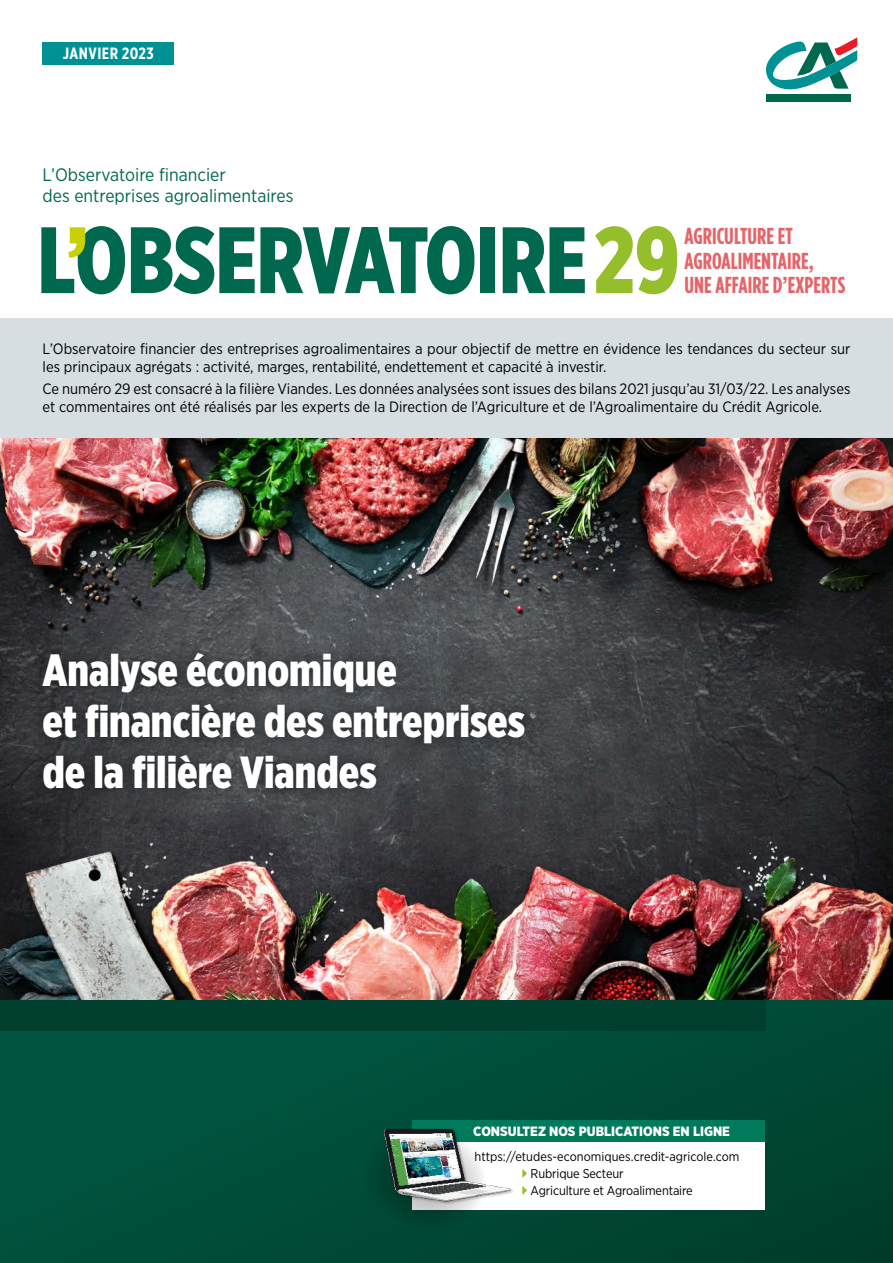
<style>
.page{position:relative;width:893px;height:1263px;background:#fff}
.page>*{position:absolute;margin:0;border:0;box-sizing:border-box;transform-origin:0 0}
.t1{font:900 94.05px "Gotham X Narrow";color:#00684e;scale:.95 1}
.t2{font:900 94.05px "Gotham X Narrow";color:#c9d006;scale:.95 1}
.t3{font:900 45px/51px "Gotham X Narrow";color:#fff}
.t4{font:700 23.1px/24.5px "Gotham Condensed";color:#e56469}
.t5{font:18px/21.6px "Gotham Narrow";color:#00684e}
.t6{font:700 16.35px "Gotham X Narrow";letter-spacing:.025em;color:#fff}
.t7{font:15px/18px "Gotham Narrow";color:#000}
.t8{font:900 13.5px "Gotham Narrow";color:#fff}
.t9{font:12.75px/17px "Gotham Narrow";letter-spacing:-.01em;color:#000}
.s1{color:#95be2b}
</style>
<div class="page">
<div style="left:0;top:880px;width:893px;height:383px;background:linear-gradient(to right,#005540,#004331)"></div>
<div style="left:0;top:967px;width:765px;height:64px;background:#003f2e"></div>
<div style="left:0;top:319px;width:893px;height:119px;background:#d7dee1"></div>
<img style="left:0;top:438px;width:893px;height:561px">
<div style="left:30px;top:640px;width:508px;height:162px;background:#000;opacity:.5"></div>
<div style="left:412px;top:1120px;width:353px;height:89px;background:#fff"></div>
<svg style="left:361px;top:1124px;width:127px;height:107px"></svg>
<div style="left:43px;top:43px;width:131px;height:22px;background:#009195"></div>
<div style="left:767px;top:94px;width:84px;height:7px;background:#00684e"></div>
<svg style="left:766px;top:37px;width:91px;height:58px"></svg>
<div style="left:412px;top:1120px;width:353px;height:21px;background:#007a5b"></div>
<img style="left:364px;top:1092px;width:161px;height:134px">
<svg style="left:522px;top:1169px;width:3px;height:9px"></svg>
<svg style="left:522px;top:1186px;width:3px;height:9px"></svg>
<p class="t6" style="left:63px;top:44px;width:92px">JANVIER 2023</p>
<p class="t5" style="left:43px;top:163px;width:252px">L’Observatoire financier<br>des entreprises agroalimentaires</p>
<h1 class="t1" style="left:38px;top:201px;width:677px">LOBSERVATOIRE<span class="s1">29</span></h1>
<h1 class="t2" style="left:66px;top:201px;width:24px">’</h1>
<h3 class="t4" style="left:685px;top:224px;width:162px">AGRICULTURE ET<br>AGROALIMENTAIRE,<br>UNE AFFAIRE D’EXPERTS</h3>
<p class="t7" style="left:43px;top:339px;width:809px">L’Observatoire financier des entreprises agroalimentaires a pour objectif de mettre en évidence les tendances du secteur sur les principaux agrégats : activité, marges, rentabilité, endettement et capacité à investir.</p>
<p class="t7" style="left:43px;top:379px;width:809px">Ce numéro 29 est consacré à la filière Viandes. Les données analysées sont issues des bilans 2021 jusqu’au 31/03/22. Les analyses et commentaires ont été réalisés par les experts de la Direction de l’Agriculture et de l’Agroalimentaire du Crédit Agricole.</p>
<h2 class="t3" style="left:43px;top:644px;width:484px">Analyse économique<br>et financière des entreprises de la filière Viandes</h2>
<p class="t8" style="left:473px;top:1122px;width:258px">CONSULTEZ NOS PUBLICATIONS EN LIGNE</p>
<p class="t9" style="left:531px;top:1148px;width:210px;text-indent:-56px">https://etudes-economiques.credit-agricole.com<br>Rubrique Secteur<br>Agriculture et Agroalimentaire</p>
</div>
